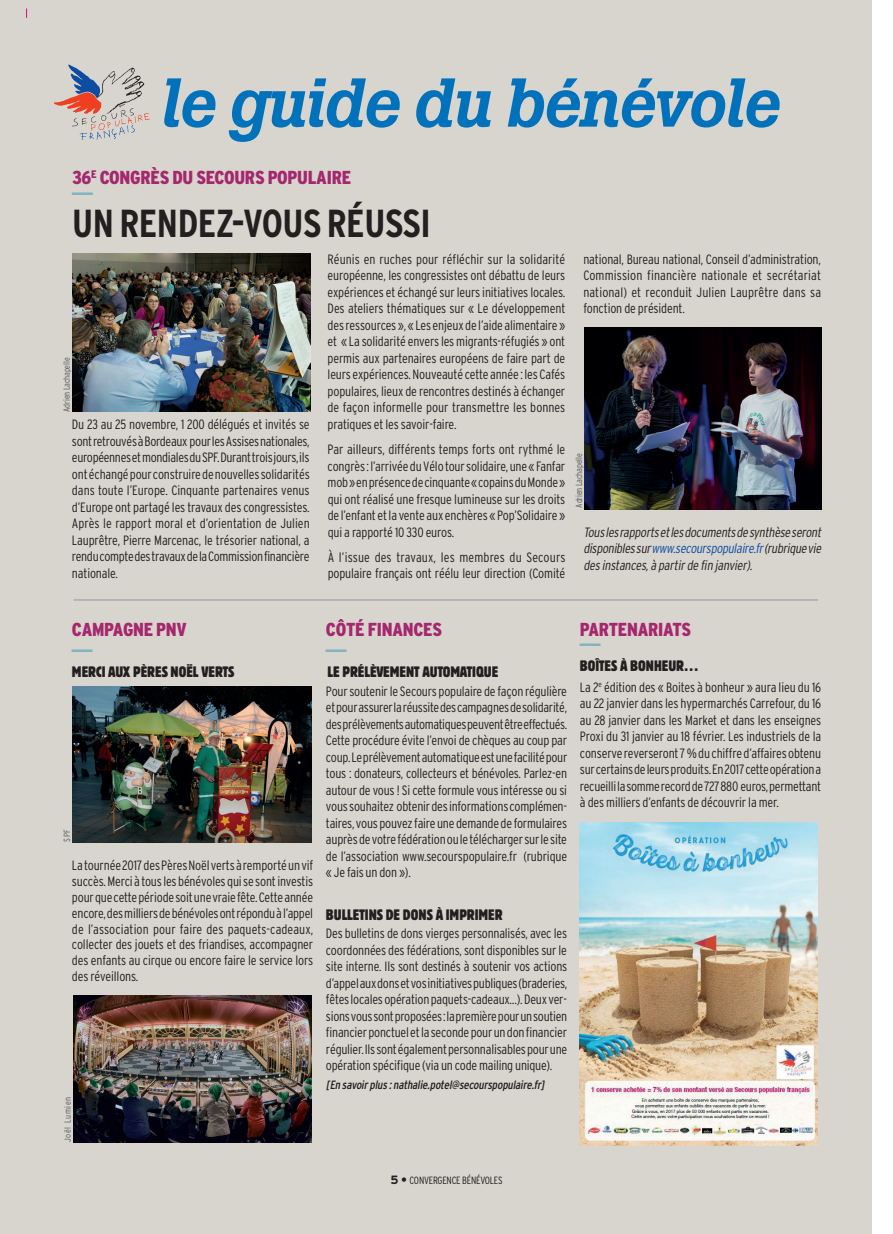
<style>
.page{position:relative;width:893px;height:1234px;background:#fff}
.page>*{position:absolute;margin:0;border:0;box-sizing:border-box;transform-origin:0 0}
.t1{font:italic 500 68.25px "Boton";letter-spacing:-.025em;color:#0072bc}
.t2{font:700 condensed 39px "Interstate";letter-spacing:-.01em;color:#231f20}
.t3{font:700 21px "Interstate";color:#7eb2c4}
.t4{font:900 condensed 18.75px "Interstate";letter-spacing:-.015em;color:#a5276d}
.t5{font:condensed 15px "Block BE";color:#231f20}
.t6{font:condensed 15px "Block BE";letter-spacing:-.02em;color:#231f20}
.t7{font:300 condensed 13.5px/16.5px "Interstate";letter-spacing:-.01em;color:#231f20;text-align:justify}
.t8{font:italic 300 condensed 13.5px/16.5px "Interstate";color:#231f20;text-align:justify}
.t9{font:italic condensed 12px "Interstate";color:#231f20}
.t10{font:300 condensed 10.5px "Interstate";letter-spacing:-.02em;color:#231f20}
.t11{font:300 condensed 9px "Interstate";letter-spacing:-.02em;color:#57585a}
.t12{font:300 condensed 9px "Interstate";letter-spacing:.08em;color:#57585a}
.s1{color:#0d4da1}
.s2{font-weight:700;font-stretch:normal;font-size:12px}
</style>
<div class="page">
<div style="left:0;top:0;width:872px;height:1233px;background:#d8d5ce"></div>
<svg style="left:54px;top:64px;width:96px;height:76px"></svg>
<img style="left:72px;top:686px;width:240px;height:156px">
<img style="left:72px;top:253px;width:238px;height:158px">
<img style="left:584px;top:327px;width:237px;height:182px">
<img style="left:580px;top:822px;width:238px;height:323px">
<hr style="left:74px;top:599px;width:744px;height:1px;background:#939598">
<img style="left:74px;top:995px;width:238px;height:146px">
<h1 class="t1" style="left:158px;top:63px;width:622px">le guide du bénévole</h1>
<h3 class="t4" style="left:72px;top:167px;width:280px">36<sup>E</sup> CONGRÈS DU SECOURS POPULAIRE</h3>
<h3 class="t3" style="left:72px;top:171px;width:22px">__</h3>
<h2 class="t2" style="left:72px;top:201px;width:360px">UN RENDEZ-VOUS RÉUSSI</h2>
<p class="t11" style="left:62px;top:411px;width:55px;rotate:-90deg">Adrien Lachapelle</p>
<p class="t7" style="left:72px;top:416px;width:239px">Du 23 au 25 novembre, 1 200 délégués et invités se sont retrouvés à Bordeaux pour les Assises nationales, européennes et mondiales du SPF. Durant trois jours, ils ont échangé pour construire de nouvelles solidarités dans toute l’Europe. Cinquante partenaires venus d’Europe ont partagé les travaux des congressistes.<br>Après le rapport moral et d’orientation de Julien Lauprêtre, Pierre Marcenac, le trésorier national, a rendu compte des travaux de la Commission financière nationale.</p>
<p class="t7" style="left:328px;top:251px;width:239px">Réunis en ruches pour réfléchir sur la solidarité européenne, les congressistes ont débattu de leurs expériences et échangé sur leurs initiatives locales.<br>Des ateliers thématiques sur « Le développement des ressources», «Les enjeux de l’aide alimentaire» et « La solidarité envers les migrants-réfugiés » ont permis aux partenaires européens de faire part de leurs expériences. Nouveauté cette année : les Cafés populaires, lieux de rencontres destinés à échanger de façon informelle pour transmettre les bonnes pratiques et les savoir-faire.</p>
<p class="t7" style="left:328px;top:441px;width:239px">Par ailleurs, différents temps forts ont rythmé le congrès : l’arrivée du Vélo tour solidaire, une «Fanfar mob» en présence de cinquante «copains du Monde» qui ont réalisé une fresque lumineuse sur les droits de l’enfant et la vente aux enchères « Pop’Solidaire » qui a rapporté 10 330 euros.</p>
<p class="t7" style="left:328px;top:548px;width:239px">À l’issue des travaux, les membres du Secours populaire français ont réélu leur direction (Comité</p>
<p class="t7" style="left:583px;top:251px;width:239px">national, Bureau national, Conseil d’administration, Commission financière nationale et secrétariat national) et reconduit Julien Lauprêtre dans sa fonction de président.</p>
<p class="t11" style="left:574px;top:507px;width:55px;rotate:-90deg">Adrien Lachapelle</p>
<p class="t8" style="left:583px;top:523px;width:242px">Touslesrapportsetlesdocumentsde synthèse seront disponiblessur<span class="s1">www.secourspopulaire.fr</span>(rubrique vie desinstances,à partirde fin janvier).</p>
<h3 class="t4" style="left:72px;top:618px;width:116px">CAMPAGNE PNV</h3>
<h3 class="t3" style="left:72px;top:629px;width:22px">__</h3>
<p class="t5" style="left:72px;top:663px;width:164px">MERCI AUX PÈRES NOËL VERTS</p>
<p class="t11" style="left:62px;top:841px;width:14px;rotate:-90deg">SPF</p>
<p class="t7" style="left:72px;top:857px;width:243px;line-height:15.8px">La tournée 2017 des Pères Noël verts à remporté un vif succès. Merci à tous les bénévoles qui se sont investis pour que cette période soit une vraie fête. Cette année encore, des milliers de bénévoles ont répondu à l’appel de l’association pour faire des paquets-cadeaux, collecter des jouets et des friandises, accompagner des enfants au cirque ou encore faire le service lors des réveillons.</p>
<p class="t12" style="left:63px;top:1141px;width:47px;rotate:-90deg">Joël Lumien</p>
<h3 class="t4" style="left:326px;top:618px;width:118px">CÔTÉ FINANCES</h3>
<h3 class="t3" style="left:326px;top:629px;width:22px">__</h3>
<p class="t6" style="left:328px;top:663px;width:172px">LE PRÉLÈVEMENT AUTOMATIQUE</p>
<p class="t7" style="left:326px;top:682px;width:243px">Pour soutenir le Secours populaire de façon régulière et pour assurer la réussite des campagnes de solidarité, des prélèvements automatiques peuvent être effectués.<br>Cette procédure évite l’envoi de chèques au coup par coup. Le prélèvement automatique est une facilité pour tous : donateurs, collecteurs et bénévoles. Parlez-en autour de vous ! Si cette formule vous intéresse ou si vous souhaitez obtenir des informations complémen&shy;taires, vous pouvez faire une demande de formulaires auprès de votre fédération ou le télécharger sur le site de l’association www.secourspopulaire.fr (rubrique « Je fais un don »).</p>
<p class="t5" style="left:326px;top:905px;width:178px">BULLETINS DE DONS À IMPRIMER</p>
<p class="t7" style="left:326px;top:924px;width:243px">Des bulletins de dons vierges personnalisés, avec les coordonnées des fédérations, sont disponibles sur le site interne. Ils sont destinés à soutenir vos actions d’appel aux dons et vos initiatives publiques (braderies, fêtes locales opération paquets-cadeaux…). Deux ver&shy;sions vous sont proposées : la première pour un soutien financier ponctuel et la seconde pour un don financier régulier. Ils sont également personnalisables pour une opération spécifique (via un code mailing unique).</p>
<p class="t9" style="left:326px;top:1077px;width:222px">[En savoir plus : nathalie.potel@secourspopulaire.fr]</p>
<h3 class="t4" style="left:580px;top:618px;width:113px">PARTENARIATS</h3>
<h3 class="t3" style="left:580px;top:623px;width:22px">__</h3>
<p class="t5" style="left:580px;top:657px;width:120px">BOÎTES À BONHEUR…</p>
<p class="t7" style="left:580px;top:678px;width:243px">La 2<sup>e</sup> édition des « Boites à bonheur » aura lieu du 16 au 22 janvier dans les hypermarchés Carrefour, du 16 au 28 janvier dans les Market et dans les enseignes Proxi du 31 janvier au 18 février. Les industriels de la conserve reverseront 7 % du chiffre d’affaires obtenu sur certains de leurs produits. En 2017 cette opération a recueilli la somme record de 727 880 euros, permettant à des milliers d’enfants de découvrir la mer.</p>
<p class="t10" style="left:390px;top:1174px;width:114px"><span class="s2">5 •</span> CONVERGENCE BÉNÉVOLES</p>
</div>
